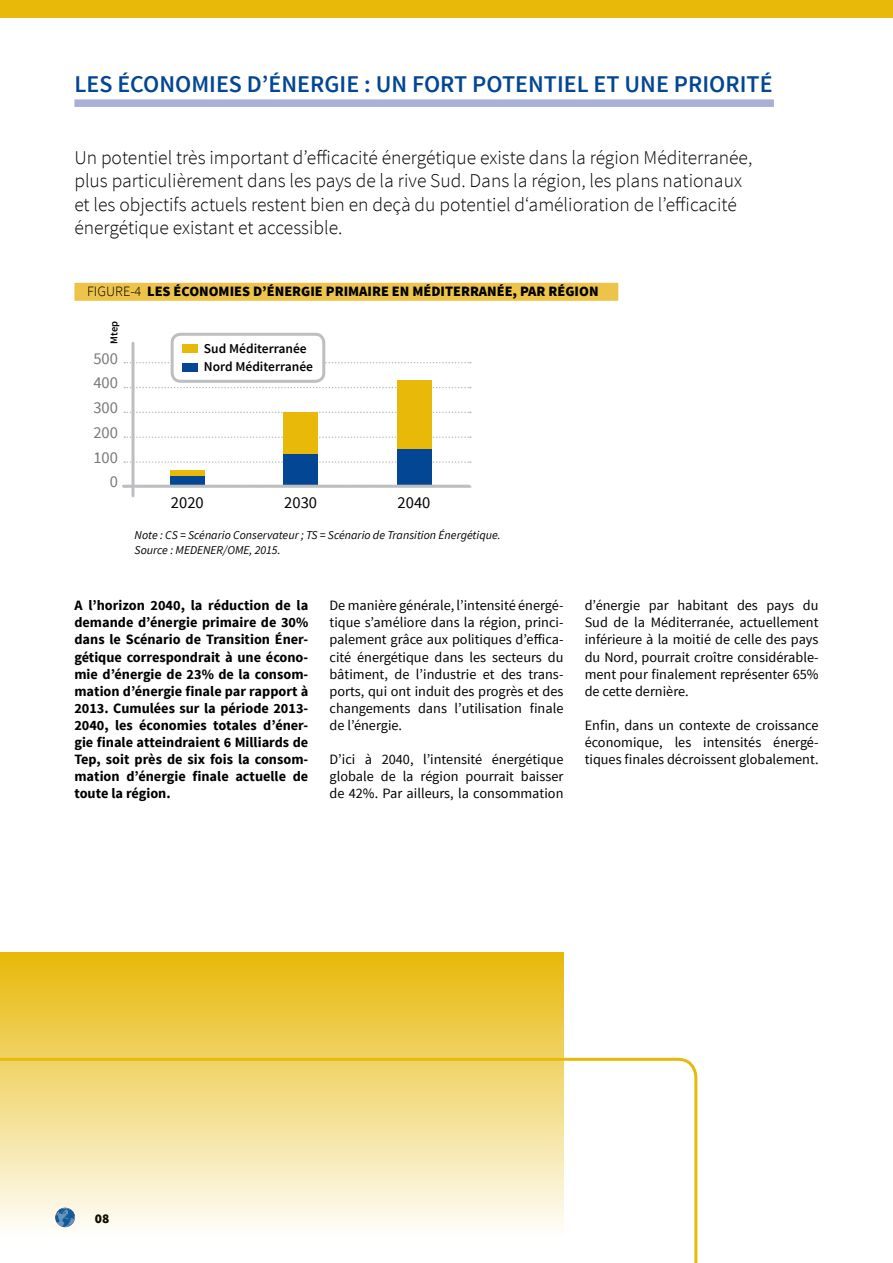
<style>
.page{position:relative;width:893px;height:1263px;background:#fff}
.page>*{position:absolute;margin:0;border:0;box-sizing:border-box;transform-origin:0 0}
.t1{font:600 24px "Source Sans Pro";color:#034694}
.t2{font:300 19.5px/23.4px "Source Sans Pro";color:#000}
.t3{font:16.5px "Source Sans Pro";color:#77787b}
.t4{font:16.5px "Source Sans Pro";color:#000}
.t5{font:14.25px/17.1px "Source Sans Pro";color:#000;text-align:justify}
.t6{font:700 14.25px/17.1px "Source Sans Pro";color:#000;text-align:justify}
.t7{font:900 14.25px "Source Sans Pro";color:#000}
.t8{font:600 13.5px "Source Sans Pro";color:#000}
.t9{font:900 13.5px "Source Sans Pro";color:#000}
.t10{font:italic 12px "Source Sans Pro";color:#000}
.t11{font:600 10.5px "Source Sans Pro";color:#000}
.s1{font-weight:300}
</style>
<div class="page">
<div style="left:74px;top:99px;width:700px;height:8px;background:#a9b0d5"></div>
<div style="left:74px;top:283px;width:544px;height:18px;background:#edc449"></div>
<svg style="left:124px;top:461px;width:347px;height:2px"></svg>
<svg style="left:124px;top:436px;width:347px;height:2px"></svg>
<svg style="left:124px;top:412px;width:347px;height:1px"></svg>
<svg style="left:124px;top:387px;width:347px;height:1px"></svg>
<svg style="left:124px;top:362px;width:347px;height:1px"></svg>
<svg style="left:170px;top:470px;width:34px;height:7px"></svg>
<div style="left:284px;top:412px;width:34px;height:45px;background:#e8b909"></div>
<div style="left:397px;top:381px;width:35px;height:76px;background:#e8b909"></div>
<hr style="left:132px;top:343px;width:3px;height:153px;background:#bcbec0">
<div style="left:172px;top:334px;width:152px;height:47px;background:#fff;border-radius:9px"></div>
<div style="left:171px;top:333px;width:154px;height:50px;border:3px solid #bcbec0;border-radius:9px"></div>
<div style="left:182px;top:344px;width:16px;height:9px;background:#e8b909"></div>
<div style="left:182px;top:363px;width:16px;height:9px;background:#034694"></div>
<div style="left:170px;top:477px;width:34px;height:9px;background:#034694"></div>
<div style="left:284px;top:455px;width:34px;height:31px;background:#034694"></div>
<div style="left:397px;top:449px;width:35px;height:37px;background:#034694"></div>
<hr style="left:124px;top:485px;width:345px;height:3px;background:#bcbec0">
<div style="left:0;top:0;width:893px;height:17px;background:#e8b909"></div>
<svg style="left:0;top:952px;width:563px;height:104px;background:#ebc433"></svg>
<svg style="left:0;top:1056px;width:698px;height:207px"></svg>
<p class="t1" style="left:74px;top:69px;width:700px">LES ÉCONOMIES D’ÉNERGIE : UN FORT POTENTIEL ET UNE PRIORITÉ</p>
<p class="t2" style="left:74px;top:146px;width:679px">Un potentiel très important d’efficacité énergétique existe dans la région Méditerranée, plus particulièrement dans les pays de la rive Sud. Dans la région, les plans nationaux et les objectifs actuels restent bien en deçà du potentiel d‘amélioration de l’efficacité énergétique existant et accessible.</p>
<p class="t7" style="left:87px;top:282px;width:513px"><span class="s1">FIGURE-4</span> LES ÉCONOMIES D’ÉNERGIE PRIMAIRE EN MÉDITERRANÉE, PAR RÉGION</p>
<p class="t11" style="left:107px;top:344px;width:24px;rotate:-90deg">Mtep</p>
<p class="t3" style="left:93px;top:348px;width:26px">500</p>
<p class="t3" style="left:93px;top:373px;width:26px">400</p>
<p class="t3" style="left:93px;top:397px;width:26px">300</p>
<p class="t3" style="left:93px;top:422px;width:26px">200</p>
<p class="t3" style="left:93px;top:447px;width:26px">100</p>
<p class="t3" style="left:110px;top:472px;width:10px">0</p>
<p class="t8" style="left:204px;top:340px;width:104px">Sud Méditerranée</p>
<p class="t8" style="left:204px;top:358px;width:111px">Nord Méditerranée</p>
<p class="t4" style="left:171px;top:492px;width:34px">2020</p>
<p class="t4" style="left:284px;top:492px;width:34px">2030</p>
<p class="t4" style="left:398px;top:492px;width:34px">2040</p>
<p class="t10" style="left:135px;top:528px;width:368px">Note : CS = Scénario Conservateur ; TS = Scénario de Transition Énergétique.</p>
<p class="t10" style="left:135px;top:542px;width:147px">Source : MEDENER/OME, 2015.</p>
<p class="t6" style="left:74px;top:597px;width:235px">A l’horizon 2040, la réduction de la demande d’énergie primaire de 30% dans le Scénario de Transition Éner&shy;gétique correspondrait à une écono&shy;mie d’énergie de 23% de la consom&shy;mation d’énergie finale par rapport à 2013. Cumulées sur la période 2013- 2040, les économies totales d’éner&shy;gie finale atteindraient 6 Milliards de Tep, soit près de six fois la consom&shy;mation d’énergie finale actuelle de toute la région.</p>
<p class="t5" style="left:330px;top:597px;width:235px">De manière générale, l’intensité énergé&shy;tique s’améliore dans la région, princi&shy;palement grâce aux politiques d’effica&shy;cité énergétique dans les secteurs du bâtiment, de l’industrie et des trans&shy;ports, qui ont induit des progrès et des changements dans l’utilisation finale de l’énergie.</p>
<p class="t5" style="left:330px;top:751px;width:235px">D’ici à 2040, l’intensité énergétique globale de la région pourrait baisser de 42%. Par ailleurs, la consommation</p>
<p class="t5" style="left:585px;top:597px;width:235px">d’énergie par habitant des pays du Sud de la Méditerranée, actuellement inférieure à la moitié de celle des pays du Nord, pourrait croître considérable&shy;ment pour finalement représenter 65% de cette dernière.</p>
<p class="t5" style="left:585px;top:717px;width:235px">Enfin, dans un contexte de croissance économique, les intensités énergé&shy;tiques finales décroissent globalement.</p>
<p class="t9" style="left:95px;top:1209px;width:16px">08</p>
</div>
